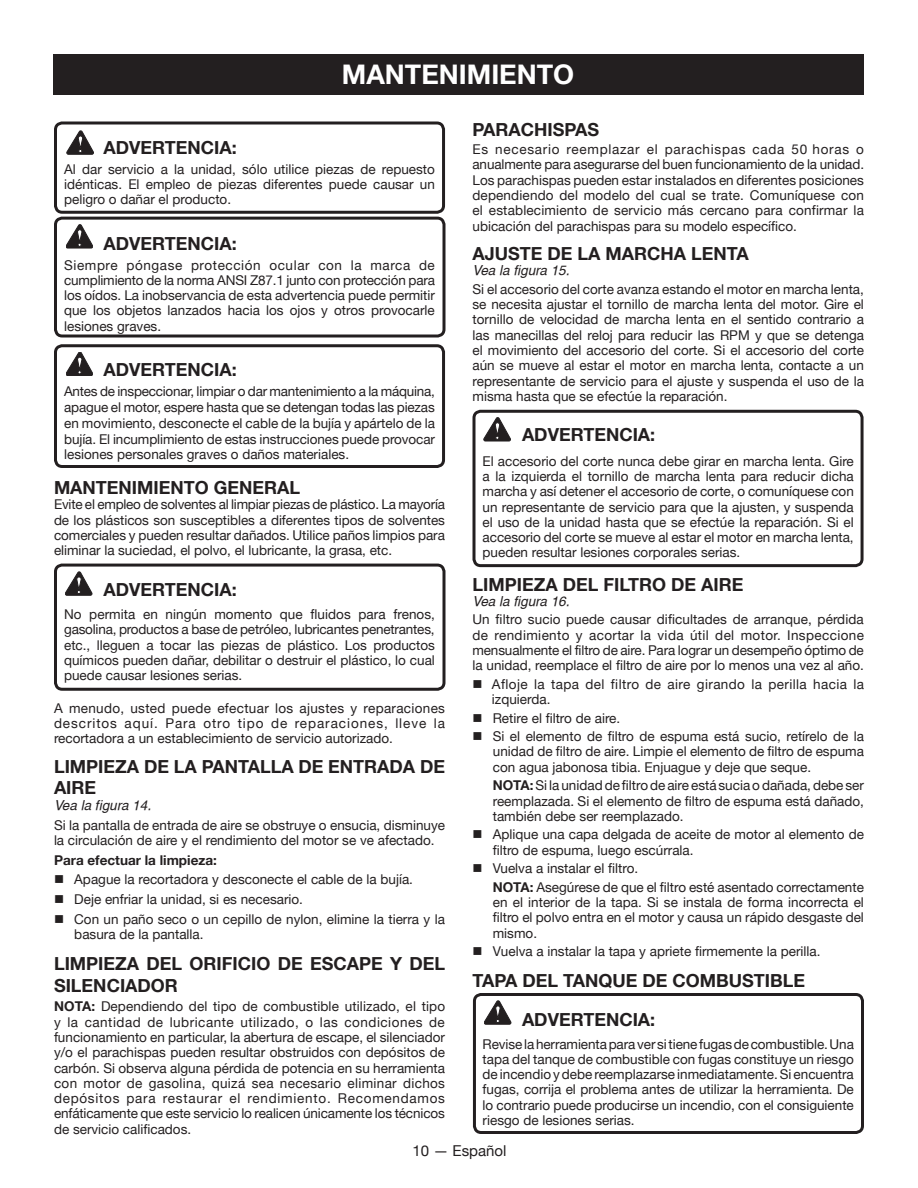
<style>
.page{position:relative;width:918px;height:1188px;background:#fff}
.page>*{position:absolute;margin:0;border:0;box-sizing:border-box;transform-origin:0 0}
.t1{font:700 27px "Helvetica 55 Roman";color:#fff}
.t2{font:700 18px/21px "Helvetica 55 Roman";color:#231f20}
.t3{font:15px "Helvetica 55 Roman";color:#231f20}
.t4{font:13.5px/15.3px "Helvetica 55 Roman";color:#231f20;text-align:justify}
.t5{font:13.5px/15.3px "Helvetica 55 Roman";letter-spacing:.03em;color:#231f20}
.t6{font:italic 13.5px "Helvetica";color:#231f20}
.t7{font:700 13.5px "Helvetica 55 Roman";color:#231f20}
.s1{font-weight:700}
</style>
<div class="page">
<div style="left:54px;top:54px;width:810px;height:40px;background:#231f20"></div>
<div style="left:54px;top:217px;width:392px;height:121px;border:3px solid #231f20;border-radius:7px"></div>
<div style="left:54px;top:122px;width:391px;height:92px;border:3px solid #231f20;border-radius:7px"></div>
<div style="left:54px;top:344px;width:391px;height:124px;border:3px solid #231f20;border-radius:7px"></div>
<div style="left:54px;top:564px;width:392px;height:127px;border:3px solid #231f20;border-radius:7px"></div>
<svg style="left:67px;top:131px;width:27px;height:23px"></svg>
<svg style="left:66px;top:225px;width:27px;height:23px"></svg>
<svg style="left:66px;top:352px;width:27px;height:24px"></svg>
<svg style="left:65px;top:572px;width:27px;height:23px"></svg>
<div style="left:472px;top:410px;width:392px;height:157px;border:3px solid #231f20;border-radius:7px"></div>
<svg style="left:484px;top:418px;width:27px;height:23px"></svg>
<div style="left:473px;top:993px;width:391px;height:141px;border:3px solid #231f20;border-radius:7px"></div>
<svg style="left:484px;top:1001px;width:27px;height:23px"></svg>
<h1 class="t1" style="left:342px;top:57px;width:232px">MANTENIMIENTO</h1>
<h2 class="t2" style="left:472px;top:118px;width:128px">PARACHISPAS</h2>
<p class="t4" style="left:472px;top:141px;width:393px">Es necesario reemplazar el parachispas cada 50 horas o anualmente para asegurarse del buen funcionamiento de la unidad.<br>Los parachispas pueden estar instalados en diferentes posiciones dependiendo del modelo del cual se trate. Comuníquese con el establecimiento de servicio más cercano para confirmar la ubicación del parachispas para su modelo específico.</p>
<h2 class="t2" style="left:472px;top:243px;width:35px">Ajuste</h2>
<h2 class="t2" style="left:548px;top:243px;width:73px">delamarcha</h2>
<h2 class="t2" style="left:691px;top:243px;width:13px">lenta</h2>
<p class="t6" style="left:472px;top:263px;width:99px">Vea la figura 15.</p>
<p class="t4" style="left:472px;top:281px;width:393px">Si el accesorio del corte avanza estando el motor en marcha lenta, se necesita ajustar el tornillo de marcha lenta del motor. Gire el tornillo de velocidad de marcha lenta en el sentido contrario a las manecillas del reloj para reducir las RPM y que se detenga el movimiento del accesorio del corte. Si el accesorio del corte aún se mueve al estar el motor en marcha lenta, contacte a un representante de servicio para el ajuste y suspenda el uso de la misma hasta que se efectúe la reparación.</p>
<h2 class="t2" style="left:522px;top:424px;width:135px">ADVERTENCIA:</h2>
<p class="t4" style="left:483px;top:453px;width:373px">El accesorio del corte nunca debe girar en marcha lenta. Gire a la izquierda el tornillo de marcha lenta para reducir dicha marcha y así detener el accesorio de corte, o comuníquese con un representante de servicio para que la ajusten, y suspenda el uso de la unidad hasta que se efectúe la reparación. Si el accesorio del corte se mueve al estar el motor en marcha lenta, pueden resultar lesiones corporales serias.</p>
<h2 class="t2" style="left:472px;top:573px;width:272px">LIMPIEZA DEL FILTRO DE AIRE</h2>
<p class="t6" style="left:472px;top:593px;width:99px">Vea la figura 16.</p>
<p class="t4" style="left:472px;top:612px;width:393px">Un filtro sucio puede causar dificultades de arranque, pérdida de rendimiento y acortar la vida útil del motor. Inspeccione mensualmente el filtro de aire. Para lograr un desempeño óptimo de la unidad, reemplace el filtro de aire por lo menos una vez al año.</p>
<p class="t5" style="left:492px;top:676px;width:374px;text-indent:-19px">■ Afloje la tapa del filtro de aire girando la perilla hacia la izquierda.</p>
<p class="t4" style="left:472px;top:710px;width:149px">■ Retire el filtro de aire.</p>
<p class="t4" style="left:493px;top:729px;width:373px;text-indent:-20px">■ Si el elemento de filtro de espuma está sucio, retírelo de la unidad de filtro de aire. Limpie el elemento de filtro de espuma con agua jabonosa tibia. Enjuague y deje que seque.</p>
<p class="t4" style="left:493px;top:778px;width:373px"><span class="s1">NOTA:</span> Si la unidad de filtro de aire está sucia o dañada, debe ser reemplazada. Si el elemento de filtro de espuma está dañado, también debe ser reemplazado.</p>
<p class="t4" style="left:493px;top:827px;width:373px;text-indent:-20px">■ Aplique una capa delgada de aceite de motor al elemento de filtro de espuma, luego escúrrala.</p>
<p class="t4" style="left:493px;top:859px;width:373px;line-height:18.6px;text-indent:-20px">■ Vuelva a instalar el filtro.<br><span class="s1">NOTA:</span> Asegúrese de que el filtro esté asentado correctamente</p>
<p class="t4" style="left:493px;top:894px;width:373px">en el interior de la tapa. Si se instala de forma incorrecta el filtro el polvo entra en el motor y causa un rápido desgaste del mismo.</p>
<p class="t4" style="left:472px;top:944px;width:350px">■ Vuelva a instalar la tapa y apriete firmemente la perilla.</p>
<h2 class="t2" style="left:522px;top:961px;width:285px;line-height:38.8px;text-indent:-50px">TAPA DEL TANQUE DE COMBUSTIBLE<br>ADVERTENCIA:</h2>
<p class="t4" style="left:483px;top:1036px;width:373px">Revise la herramienta para ver si tiene fugas de combustible. Una tapa del tanque de combustible con fugas constituye un riesgo de incendio y debe reemplazarse inmediatamente. Si encuentra fugas, corrija el problema antes de utilizar la herramienta. De lo contrario puede producirse un incendio, con el consiguiente riesgo de lesiones serias.</p>
<h2 class="t2" style="left:103px;top:137px;width:135px">ADVERTENCIA:</h2>
<p class="t4" style="left:64px;top:161px;width:372px">Al dar servicio a la unidad, sólo utilice piezas de repuesto idénticas. El empleo de piezas diferentes puede causar un peligro o dañar el producto.</p>
<h2 class="t2" style="left:103px;top:232px;width:135px">ADVERTENCIA:</h2>
<p class="t4" style="left:64px;top:257px;width:372px">Siempre póngase protección ocular con la marca de cumplimiento de la norma ANSI Z87.1 junto con protección para los oídos. La inobservancia de esta advertencia puede permitir que los objetos lanzados hacia los ojos y otros provocarle lesiones graves.</p>
<h2 class="t2" style="left:103px;top:359px;width:135px">ADVERTENCIA:</h2>
<p class="t4" style="left:64px;top:384px;width:372px;line-height:15.8px">Antes de inspeccionar, limpiar o dar mantenimiento a la máquina, apague el motor, espere hasta que se detengan todas las piezas en movimiento, desconecte el cable de la bujía y apártelo de la bujía. El incumplimiento de estas instrucciones puede provocar lesiones personales graves o daños materiales.</p>
<h2 class="t2" style="left:54px;top:477px;width:248px">MANTENIMIENTO GENERAL</h2>
<p class="t4" style="left:54px;top:497px;width:393px">Evite el empleo de solventes al limpiar piezas de plástico. La mayoría de los plásticos son susceptibles a diferentes tipos de solventes comerciales y pueden resultar dañados. Utilice paños limpios para eliminar la suciedad, el polvo, el lubricante, la grasa, etc.</p>
<h2 class="t2" style="left:103px;top:579px;width:135px">ADVERTENCIA:</h2>
<p class="t4" style="left:64px;top:606px;width:372px">No permita en ningún momento que fluidos para frenos, gasolina, productos a base de petróleo, lubricantes penetrantes, etc., lleguen a tocar las piezas de plástico. Los productos químicos pueden dañar, debilitar o destruir el plástico, lo cual puede causar lesiones serias.</p>
<p class="t4" style="left:54px;top:700px;width:393px">A menudo, usted puede efectuar los ajustes y reparaciones descritos aquí. Para otro tipo de reparaciones, lleve la recortadora a un establecimiento de servicio autorizado.</p>
<h2 class="t2" style="left:54px;top:756px;width:393px">LIMPIEZA DE LA PANTALLA DE ENTRADA DE<br>AIRE</h2>
<p class="t6" style="left:54px;top:797px;width:99px">Vea la figura 14.</p>
<p class="t4" style="left:54px;top:817px;width:393px">Si la pantalla de entrada de aire se obstruye o ensucia, disminuye la circulación de aire y el rendimiento del motor se ve afectado.</p>
<p class="t7" style="left:54px;top:851px;width:164px">Para efectuar la limpieza:</p>
<p class="t4" style="left:54px;top:872px;width:361px">■ Apague la recortadora y desconecte el cable de la bujía.</p>
<p class="t4" style="left:54px;top:892px;width:251px">■ Deje enfriar la unidad, si es necesario.</p>
<p class="t4" style="left:74px;top:911px;width:372px;text-indent:-20px">■ Con un paño seco o un cepillo de nylon, elimine la tierra y la basura de la pantalla.</p>
<h2 class="t2" style="left:54px;top:952px;width:393px;line-height:21.6px">LIMPIEZA DEL ORIFICIO DE ESCAPE Y DEL<br>SILENCIADOR</h2>
<p class="t4" style="left:54px;top:999px;width:393px"><span class="s1">NOTA:</span> Dependiendo del tipo de combustible utilizado, el tipo y la cantidad de lubricante utilizado, o las condiciones de funcionamiento en particular, la abertura de escape, el silenciador y/o el parachispas pueden resultar obstruidos con depósitos de carbón. Si observa alguna pérdida de potencia en su herramienta con motor de gasolina, quizá sea necesario eliminar dichos depósitos para restaurar el rendimiento. Recomendamos enfáticamente que este servicio lo realicen únicamente los técnicos de servicio calificados.</p>
<p class="t3" style="left:413px;top:1142px;width:95px">10 — Español</p>
</div>
